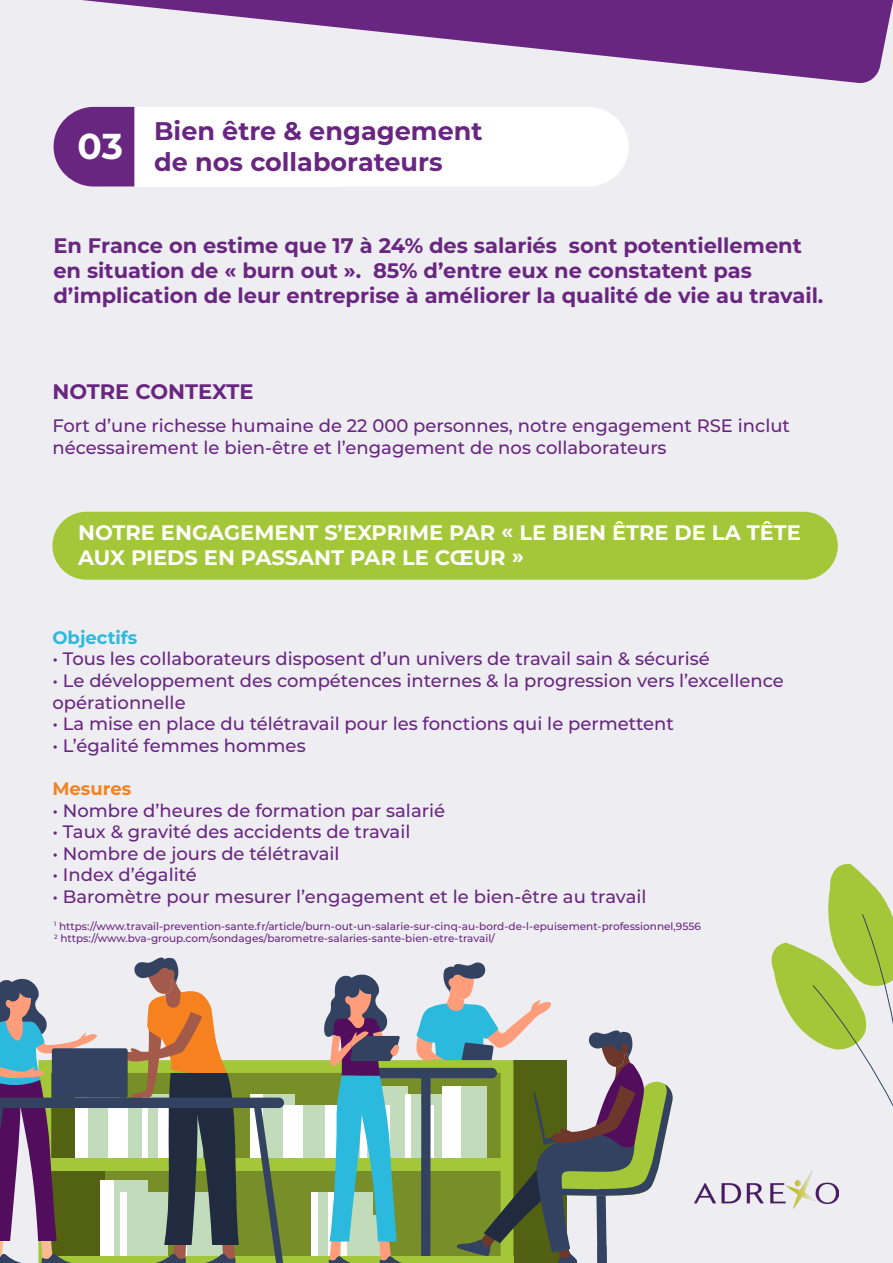
<style>
.page{position:relative;width:893px;height:1263px;background:#fff}
.page>*{position:absolute;margin:0;border:0;box-sizing:border-box;transform-origin:0 0}
.t1{font:700 36px "Montserrat";color:#fff}
.t2{font:700 25.5px "Montserrat";color:#692680}
.t3{font:700 21px/25.2px "Montserrat";color:#692680}
.t4{font:700 21px/25.2px "Montserrat";color:#fff}
.t5{font:500 18px/21.6px "Montserrat";color:#692680}
.t6{font:700 18px "Montserrat";color:#2bbade}
.t7{font:700 18px "Montserrat";color:#f5821f}
.t8{font:500 10.5px "Montserrat";color:#692680}
</style>
<div class="page">
<div style="left:0;top:84px;width:893px;height:1179px;background:#ededf2"></div>
<div style="left:52px;top:512px;width:786px;height:68px;background:#a3c738;border-radius:34px"></div>
<svg style="left:0;top:0;width:893px;height:84px;background:#b091bd"></svg>
<svg style="left:54px;top:107px;width:575px;height:79px"></svg>
<svg style="left:284px;top:1060px;width:39px;height:196px"></svg>
<div style="left:45px;top:1256px;width:468px;height:7px;background:#a3c738"></div>
<svg style="left:323px;top:962px;width:351px;height:301px;background:#98aa96"></svg>
<svg style="left:0;top:957px;width:284px;height:306px;background:#979786"></svg>
<svg style="left:768px;top:862px;width:125px;height:309px;background:#d4dfb6"></svg>
<img style="left:695px;top:1170px;width:144px;height:39px">
<p class="t1" style="left:78px;top:120px;width:47px">03</p>
<p class="t2" style="left:154px;top:113px;width:330px">Bien être &amp; engagement</p>
<p class="t2" style="left:154px;top:143px;width:290px">de nos collaborateurs</p>
<p class="t3" style="left:53px;top:232px;width:772px">En France on estime que 17 à 24% des salariés sont potentiellement en situation de « burn out ». 85% d’entre eux ne constatent pas d’implication de leur entreprise à améliorer la qualité de vie au travail.</p>
<p class="t3" style="left:52px;top:378px;width:203px">NOTRE CONTEXTE</p>
<p class="t5" style="left:52px;top:414px;width:739px">Fort d’une richesse humaine de 22 000 personnes, notre engagement RSE inclut nécessairement le bien-être et l’engagement de nos collaborateurs</p>
<p class="t4" style="left:78px;top:519px;width:724px">NOTRE ENGAGEMENT S’EXPRIME PAR « LE BIEN ÊTRE DE LA TÊTE<br>AUX PIEDS EN PASSANT PAR LE CŒUR »</p>
<p class="t6" style="left:52px;top:624px;width:87px">Objectifs</p>
<p class="t5" style="left:52px;top:647px;width:659px">• Tous les collaborateurs disposent d’un univers de travail sain &amp; sécurisé</p>
<p class="t5" style="left:52px;top:669px;width:733px">• Le développement des compétences internes &amp; la progression vers l’excellence</p>
<p class="t5" style="left:52px;top:691px;width:135px">opérationnelle</p>
<p class="t5" style="left:52px;top:712px;width:623px">• La mise en place du télétravail pour les fonctions qui le permettent</p>
<p class="t5" style="left:52px;top:734px;width:255px">• L’égalité femmes hommes</p>
<p class="t7" style="left:52px;top:776px;width:80px">Mesures</p>
<p class="t5" style="left:52px;top:799px;width:394px">• Nombre d’heures de formation par salarié</p>
<p class="t5" style="left:52px;top:820px;width:360px">• Taux &amp; gravité des accidents de travail</p>
<p class="t5" style="left:52px;top:842px;width:289px">• Nombre de jours de télétravail</p>
<p class="t5" style="left:52px;top:863px;width:146px">• Index d’égalité</p>
<p class="t5" style="left:52px;top:885px;width:596px">• Baromètre pour mesurer l’engagement et le bien-être au travail</p>
<p class="t8" style="left:54px;top:919px;width:648px"><sup>1</sup> https://www.travail-prevention-sante.fr/article/burn-out-un-salarie-sur-cinq-au-bord-de-l-epuisement-professionnel,9556</p>
<p class="t8" style="left:54px;top:931px;width:442px"><sup>2</sup> https://www.bva-group.com/sondages/barometre-salaries-sante-bien-etre-travail/</p>
</div>
